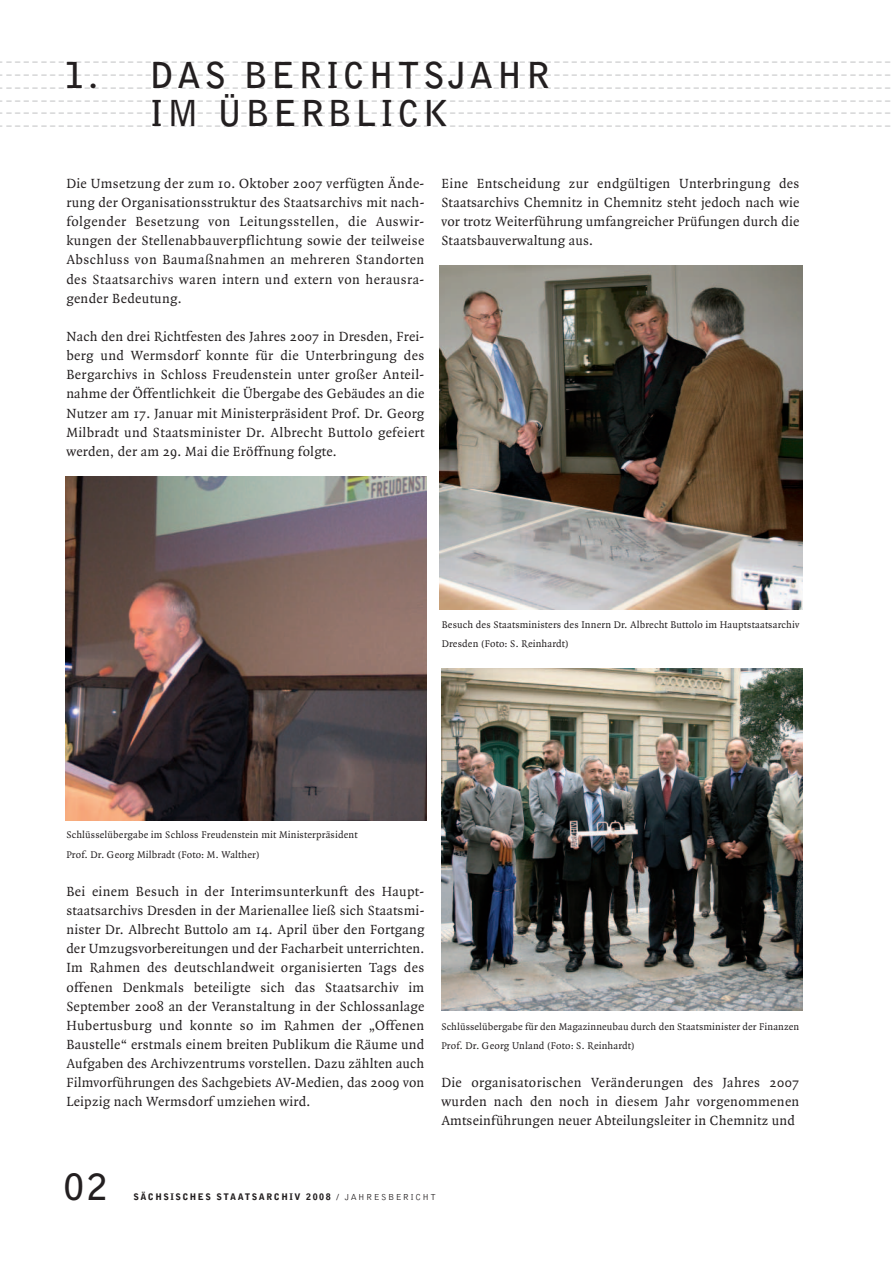
<style>
.page{position:relative;width:893px;height:1263px;background:#fff}
.page>*{position:absolute;margin:0;border:0;box-sizing:border-box;transform-origin:0 0}
.t1{font:700 36px "Bell Gothic";color:#231f20}
.t2{font:700 35.55px/38.2px "Bell Gothic";letter-spacing:.1em;color:#231f20;text-align:center}
.t3{font:14.25px/19.2px "Quadraat";letter-spacing:.015em;color:#231f20;text-align:justify}
.t4{font:900 10.5px/12.8px "Bell Gothic";color:#939598;text-align:justify}
.t5{font:10.5px/19.2px "Quadraat";letter-spacing:.015em;color:#231f20}
.t6{font:900 9px "Bell Gothic";letter-spacing:.165em;color:#231f20}
.s1{font-weight:300}
</style>
<div class="page">
<img style="left:65px;top:476px;width:361px;height:344px">
<img style="left:440px;top:266px;width:362px;height:343px">
<img style="left:441px;top:668px;width:361px;height:343px">
<h2 class="t2" style="left:65px;top:59px;width:486px">1. DAS BERICHTSJAHR<br>IM ÜBERBLICK</h2>
<p class="t4" style="left:-2px;top:52px;width:894px">_______________________________________________________________________________________________________ _______________________________________________________________________________________________________ _______________________________________________________________________________________________________ _______________________________________________________________________________________________________ _______________________________________________________________________________________________________ _______________________________________________________________________________________________________</p>
<p class="t3" style="left:66px;top:175px;width:359px">Die Umsetzung der zum 10. Oktober 2007 verfügten Ände&shy;rung der Organisationsstruktur des Staatsarchivs mit nach&shy;folgender Besetzung von Leitungsstellen, die Auswir&shy;kungen der Stellenabbauverpflichtung sowie der teilweise Abschluss von Baumaßnahmen an mehreren Standorten des Staatsarchivs waren intern und extern von herausra&shy;gender Bedeutung.</p>
<p class="t3" style="left:66px;top:328px;width:359px">Nach den drei Richtfesten des Jahres 2007 in Dresden, Frei&shy;berg und Wermsdorf konnte für die Unterbringung des Bergarchivs in Schloss Freudenstein unter großer Anteil&shy;nahme der Öffentlichkeit die Übergabe des Gebäudes an die Nutzer am 17. Januar mit Ministerpräsident Prof. Dr. Georg Milbradt und Staatsminister Dr. Albrecht Buttolo gefeiert werden, der am 29. Mai die Eröffnung folgte.</p>
<p class="t3" style="left:441px;top:175px;width:359px">Eine Entscheidung zur endgültigen Unterbringung des Staatsarchivs Chemnitz in Chemnitz steht jedoch nach wie vor trotz Weiterführung umfangreicher Prüfungen durch die Staatsbauverwaltung aus.</p>
<p class="t5" style="left:441px;top:616px;width:359px">Besuch des Staatsministers des Innern Dr. Albrecht Buttolo im Hauptstaatsarchiv<br>Dresden (Foto: S. Reinhardt)</p>
<p class="t5" style="left:66px;top:826px;width:293px">Schlüsselübergabe im Schloss Freudenstein mit Ministerpräsident<br>Prof. Dr. Georg Milbradt (Foto: M. Walther)</p>
<p class="t3" style="left:66px;top:883px;width:359px">Bei einem Besuch in der Interimsunterkunft des Haupt&shy;staatsarchivs Dresden in der Marienallee ließ sich Staatsmi&shy;nister Dr. Albrecht Buttolo am 14. April über den Fortgang der Umzugsvorbereitungen und der Facharbeit unterrichten.<br>Im Rahmen des deutschlandweit organisierten Tags des offenen Denkmals beteiligte sich das Staatsarchiv im September 2008 an der Veranstaltung in der Schlossanlage Hubertusburg und konnte so im Rahmen der „Offenen Baustelle“ erstmals einem breiten Publikum die Räume und Aufgaben des Archivzentrums vorstellen. Dazu zählten auch Filmvorführungen des Sachgebiets AV-Medien, das 2009 von Leipzig nach Wermsdorf umziehen wird.</p>
<p class="t5" style="left:441px;top:1018px;width:359px">Schlüsselübergabe für den Magazinneubau durch den Staatsminister der Finanzen<br>Prof. Dr. Georg Unland (Foto: S. Reinhardt)</p>
<p class="t3" style="left:441px;top:1074px;width:359px">Die organisatorischen Veränderungen des Jahres 2007 wurden nach den noch in diesem Jahr vorgenommenen Amtseinführungen neuer Abteilungsleiter in Chemnitz und</p>
<h1 class="t1" style="left:64px;top:1173px;width:45px">02</h1>
<p class="t6" style="left:133px;top:1193px;width:304px">SÄCHSISCHES STAATSARCHIV 2008 <span class="s1">/ JAHRESBERICHT</span></p>
</div>
